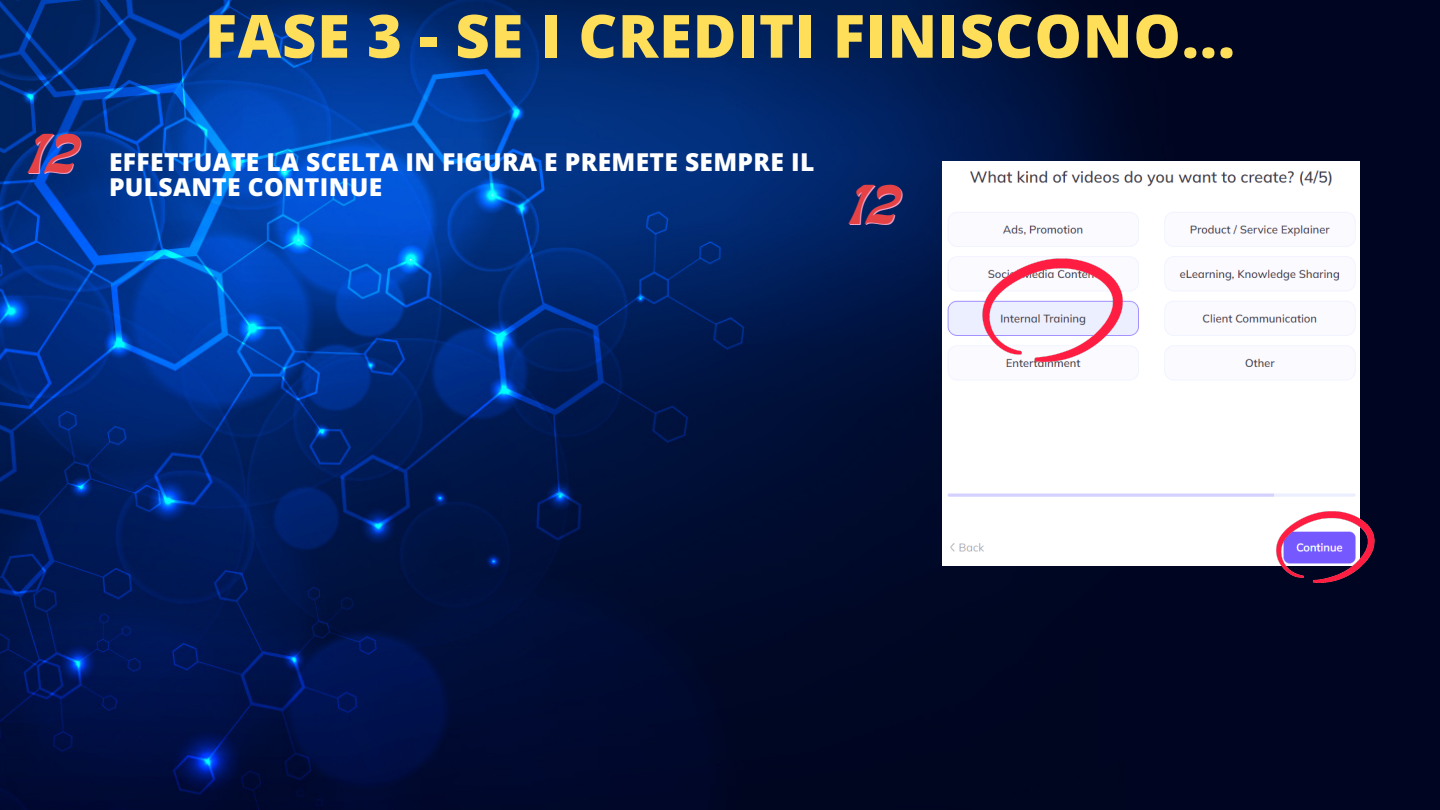
<style>
.page{position:relative;width:1440px;height:810px;background:#fff}
.page>*{position:absolute;margin:0;border:0;box-sizing:border-box;transform-origin:0 0}
.t1{font:800 59.6px "Open Sans";letter-spacing:.015em;color:#ffde59}
.t2{font:42.7px "Laries";color:#f3a6c9}
.t3{font:800 24.6px/25.5px "Open Sans";letter-spacing:.015em;color:#fff}
</style>
<div class="page">
<img style="left:0;top:0;width:1440px;height:810px">
<img style="left:943px;top:162px;width:416px;height:404px">
<img style="left:1271px;top:506px;width:107px;height:83px">
<img style="left:976px;top:252px;width:152px;height:119px">
<p class="t1" style="left:205px;top:-6px;width:1032px">FASE 3 - SE I CREDITI FINISCONO...</p>
<p class="t2" style="left:29px;top:142px;width:51px">12</p>
<p class="t3" style="left:109px;top:148px;width:707px">EFFETTUATE LA SCELTA IN FIGURA E PREMETE SEMPRE IL<br>PULSANTE CONTINUE</p>
<p class="t2" style="left:850px;top:193px;width:51px">12</p>
</div>
